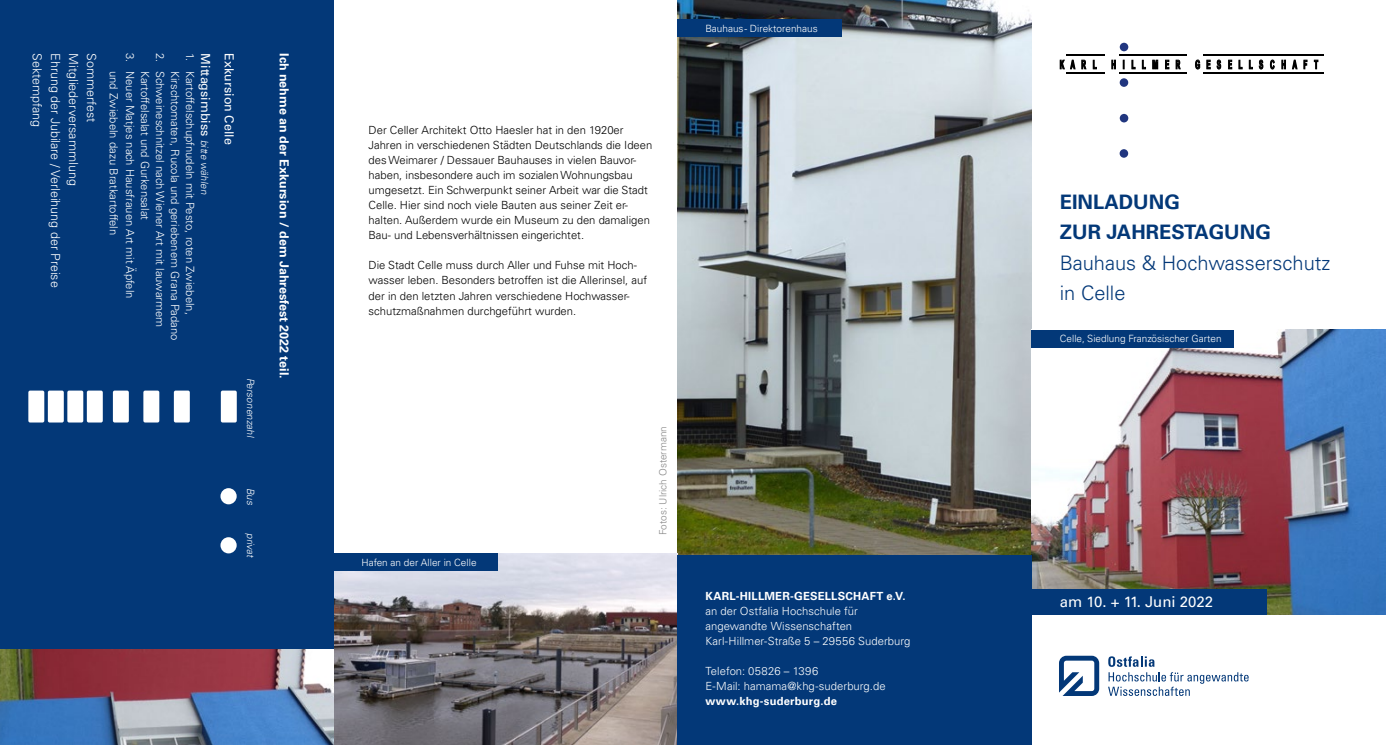
<style>
.page{position:relative;width:1386px;height:745px;background:#fff}
.page>*{position:absolute;margin:0;border:0;box-sizing:border-box;transform-origin:0 0}
.t1{font:300 20px/30px "Univers LT Pro 45";color:#033878}
.t2{font:700 20px/30px "Univers LT Pro 65";color:#033878}
.t3{font:15px "Univers LT Pro 55 Roman";color:#fff}
.t4{font:300 12.5px "Univers LT Std";color:#fff}
.t5{font:700 12.5px "Univers LT Std";color:#fff}
.t6{font:12.5px/23.8px "Univers LT Std";color:#fff}
.t7{font:700 12.12px "Arial Narrow";color:#000;scale:.62 1}
.t8{font:300 11.25px/15px "Univers LT Pro 45";color:#000}
.t9{font:300 11.25px "Univers LT Std";color:#fff}
.t10{font:300 11.25px/15px "Univers LT Pro 45";letter-spacing:.005em;color:#fff}
.t11{font:700 11.25px "Univers LT Pro 65";letter-spacing:.02em;color:#fff}
.t12{font:300 10px "Univers LT Pro 45";color:#fff}
.t13{font:300 10px "Univers LT Pro 45";color:#878787}
.t14{font:italic 300 10px "Univers LT Std";color:#fff}
.s1{font-weight:300;font-style:italic;font-size:10px}
</style>
<div class="page">
<img style="left:677px;top:0;width:354px;height:554px">
<svg style="left:1108px;top:656px;width:140px;height:39px"></svg>
<svg style="left:1059px;top:655px;width:40px;height:40px"></svg>
<img style="left:1031px;top:329px;width:354px;height:285px">
<div style="left:1031px;top:589px;width:236px;height:25px;background:#033878"></div>
<div style="left:677px;top:19px;width:165px;height:18px;background:#033878"></div>
<img style="left:333px;top:553px;width:344px;height:191px">
<div style="left:677px;top:554px;width:354px;height:190px;background:#033878"></div>
<div style="left:0;top:0;width:333px;height:744px;background:#033878"></div>
<div style="left:221px;top:390px;width:16px;height:32px;background:#fff;border-radius:2px"></div>
<div style="left:174px;top:390px;width:16px;height:32px;background:#fff;border-radius:2px"></div>
<div style="left:143px;top:390px;width:16px;height:32px;background:#fff;border-radius:2px"></div>
<div style="left:113px;top:390px;width:16px;height:32px;background:#fff;border-radius:2px"></div>
<div style="left:87px;top:390px;width:16px;height:32px;background:#fff;border-radius:2px"></div>
<div style="left:67px;top:390px;width:16px;height:32px;background:#fff;border-radius:2px"></div>
<div style="left:48px;top:390px;width:16px;height:32px;background:#fff;border-radius:2px"></div>
<div style="left:28px;top:390px;width:16px;height:32px;background:#fff;border-radius:2px"></div>
<div style="left:220px;top:488px;width:17px;height:16px;background:#fff;border-radius:50%"></div>
<div style="left:220px;top:537px;width:17px;height:16px;background:#fff;border-radius:50%"></div>
<img style="left:0;top:649px;width:333px;height:95px">
<div style="left:1031px;top:329px;width:203px;height:18px;background:#033878"></div>
<div style="left:333px;top:553px;width:165px;height:17px;background:#033878"></div>
<div style="left:1119px;top:43px;width:9px;height:8px;background:#21367f;border-radius:50%"></div>
<svg style="left:1119px;top:78px;width:9px;height:9px"></svg>
<div style="left:1119px;top:114px;width:9px;height:8px;background:#21367f;border-radius:50%"></div>
<svg style="left:1119px;top:149px;width:9px;height:9px"></svg>
<hr style="left:1066px;top:54px;width:38px;height:2px;background:#000">
<hr style="left:1066px;top:72px;width:38px;height:2px;background:#000">
<hr style="left:1119px;top:54px;width:68px;height:2px;background:#000">
<hr style="left:1119px;top:72px;width:68px;height:2px;background:#000">
<hr style="left:1203px;top:54px;width:120px;height:2px;background:#000">
<hr style="left:1203px;top:72px;width:120px;height:2px;background:#000">
<svg style="left:1059px;top:60px;width:16px;height:9px"></svg>
<svg style="left:1081px;top:60px;width:5px;height:9px"></svg>
<svg style="left:1092px;top:60px;width:4px;height:9px"></svg>
<svg style="left:1111px;top:60px;width:4px;height:9px"></svg>
<svg style="left:1131px;top:60px;width:4px;height:9px"></svg>
<svg style="left:1141px;top:60px;width:5px;height:9px"></svg>
<svg style="left:1152px;top:59px;width:6px;height:10px"></svg>
<svg style="left:1165px;top:60px;width:4px;height:9px"></svg>
<svg style="left:1175px;top:60px;width:5px;height:9px"></svg>
<svg style="left:1195px;top:59px;width:5px;height:10px"></svg>
<svg style="left:1206px;top:60px;width:4px;height:9px"></svg>
<svg style="left:1216px;top:59px;width:5px;height:10px"></svg>
<svg style="left:1228px;top:60px;width:4px;height:9px"></svg>
<svg style="left:1238px;top:60px;width:4px;height:9px"></svg>
<svg style="left:1248px;top:60px;width:4px;height:9px"></svg>
<svg style="left:1258px;top:59px;width:5px;height:10px"></svg>
<svg style="left:1269px;top:59px;width:5px;height:10px"></svg>
<svg style="left:1281px;top:60px;width:4px;height:9px"></svg>
<svg style="left:1292px;top:60px;width:5px;height:9px"></svg>
<svg style="left:1303px;top:60px;width:4px;height:9px"></svg>
<svg style="left:1313px;top:60px;width:5px;height:9px"></svg>
<p class="t4" style="left:45px;top:53px;width:76px;rotate:90deg">Sektempfang</p>
<p class="t4" style="left:63px;top:53px;width:236px;rotate:90deg">Ehrung der Jubilare / Verleihung der Preise</p>
<p class="t4" style="left:81px;top:53px;width:134px;rotate:90deg">Mitgliederversammlung</p>
<p class="t4" style="left:99px;top:53px;width:70px;rotate:90deg">Sommerfest</p>
<p class="t9" style="left:137px;top:53px;width:11px;rotate:90deg">3.</p>
<p class="t9" style="left:167px;top:53px;width:11px;rotate:90deg">2.</p>
<p class="t6" style="left:241px;top:53px;width:144px;rotate:90deg">Exkursion Celle<br>Mittagsimbiss <span class="s1">bitte wählen</span></p>
<p class="t9" style="left:197px;top:53px;width:9px;rotate:90deg">1.</p>
<p class="t9" style="left:152px;top:71px;width:150px;rotate:90deg">Kartoffelsalat und Gurkensalat</p>
<p class="t9" style="left:167px;top:71px;width:257px;rotate:90deg">Schweineschnitzel nach Wiener Art mit lauwarmem</p>
<p class="t9" style="left:121px;top:71px;width:166px;rotate:90deg">und Zwiebeln dazu Bratkartoffeln</p>
<p class="t9" style="left:137px;top:71px;width:229px;rotate:90deg">Neuer Matjes nach Hausfrauen Art mit Äpfeln</p>
<p class="t9" style="left:182px;top:71px;width:270px;rotate:90deg">Kirschtomaten, Rucola und geriebenem Grana Padano</p>
<p class="t9" style="left:197px;top:71px;width:245px;rotate:90deg">Kartoffelschupfnudeln mit Pesto, roten Zwiebeln,</p>
<p class="t14" style="left:257px;top:377px;width:63px;rotate:90deg">Personenzahl</p>
<p class="t14" style="left:257px;top:487px;width:21px;rotate:90deg">Bus</p>
<p class="t14" style="left:257px;top:532px;width:28px;rotate:90deg">privat</p>
<p class="t5" style="left:291px;top:53px;width:326px;rotate:90deg">Ich nehme an der Exkursion / dem Jahresfest 2022 teil.</p>
<p class="t8" style="left:369px;top:122px;width:285px">Der Celler Architekt Otto Haesler hat in den 1920er Jahren in verschiedenen Städten Deutschlands die Ideen des Weimarer / Dessauer Bauhauses in vielen Bauvor&shy;haben, insbesondere auch im sozialen Wohnungsbau umgesetzt. Ein Schwerpunkt seiner Arbeit war die Stadt Celle. Hier sind noch viele Bauten aus seiner Zeit er&shy;halten. Außerdem wurde ein Museum zu den damaligen Bau- und Lebensverhältnissen eingerichtet.</p>
<p class="t8" style="left:369px;top:257px;width:280px">Die Stadt Celle muss durch Aller und Fuhse mit Hoch&shy;wasser leben. Besonders betroffen ist die Allerinsel, auf der in den letzten Jahren verschiedene Hochwasser&shy;schutzmaßnahmen durchgeführt wurden.</p>
<p class="t12" style="left:705px;top:22px;width:114px">Bauhaus - Direktorenhaus</p>
<p class="t12" style="left:361px;top:555px;width:116px">Hafen an der Aller in Celle</p>
<p class="t13" style="left:656px;top:534px;width:110px;rotate:-90deg">Fotos: Ulrich Ostermann</p>
<p class="t11" style="left:705px;top:587px;width:202px">KARL-HILLMER-GESELLSCHAFT e.V.</p>
<p class="t10" style="left:705px;top:602px;width:207px">an der Ostfalia Hochschule für angewandte Wissenschaften<br>Karl-Hillmer-Straße 5 – 29556 Suderburg</p>
<p class="t10" style="left:705px;top:662px;width:182px">Telefon: 05826 – 1396<br>E-Mail: hamama@khg-suderburg.de</p>
<p class="t11" style="left:705px;top:692px;width:133px">www.khg-suderburg.de</p>
<p class="t7" style="left:1059px;top:55px;width:418px">K A R L H I L L M E R G E S E L L S C H A F T</p>
<h1 class="t2" style="left:1059px;top:186px;width:212px">EINLADUNG<br>ZUR JAHRESTAGUNG</h1>
<h1 class="t1" style="left:1059px;top:247px;width:272px">Bauhaus &amp; Hochwasserschutz in Celle</h1>
<p class="t12" style="left:1059px;top:332px;width:163px">Celle, Siedlung Französischer Garten</p>
<h2 class="t3" style="left:1059px;top:591px;width:155px">am 10. + 11. Juni 2022</h2>
</div>
